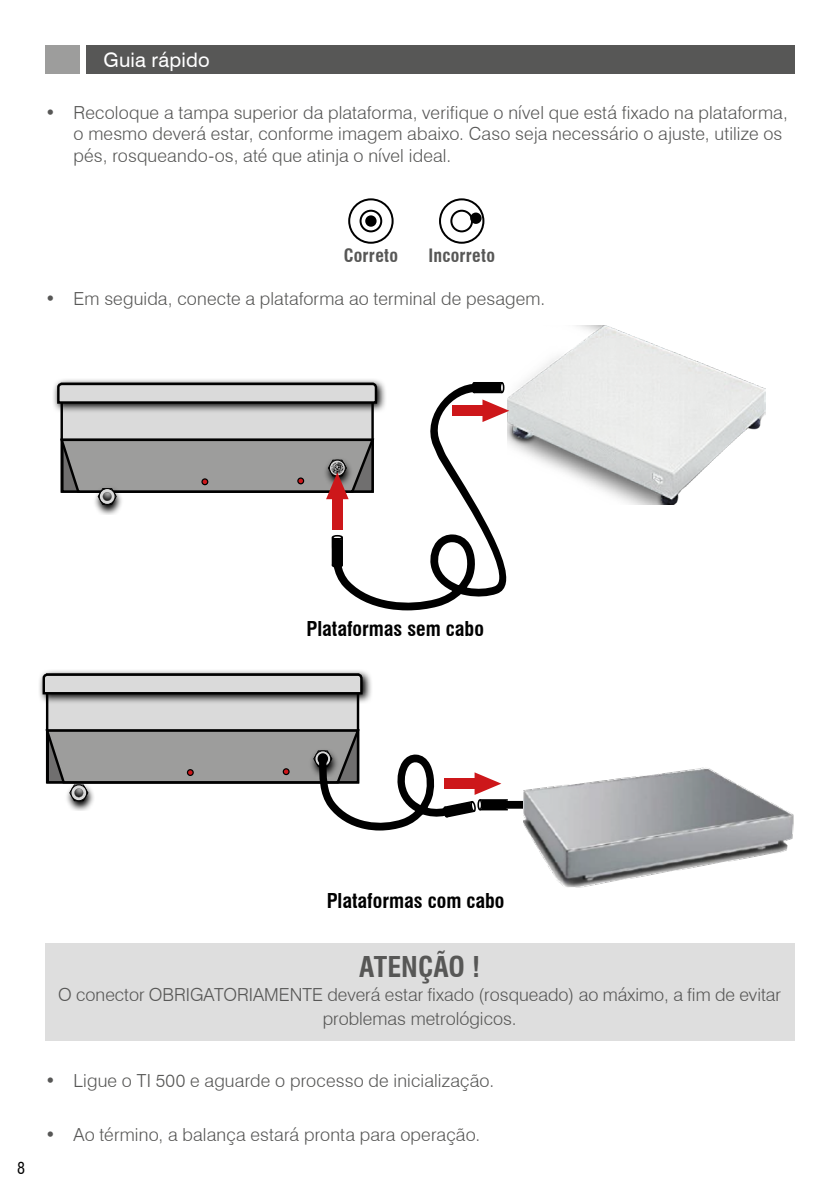
<style>
.page{position:relative;width:840px;height:1191px;background:#fff}
.page>*{position:absolute;margin:0;border:0;box-sizing:border-box;transform-origin:0 0}
.t1{font:700 condensed 28px "Swiss 721 BT";color:#575756}
.t2{font:700 condensed 20px "Swiss 721 BT";color:#000}
.t3{font:20px "Swiss 721 BT";letter-spacing:.01em;color:#fff}
.t4{font:300 18px/21.6px "Swiss 721 BT";letter-spacing:.005em;color:#575756;text-align:center}
.t5{font:700 condensed 18px "Swiss 721 BT";letter-spacing:.015em;color:#575756}
.t6{font:condensed 16px "Swiss 721 BT";color:#000}
</style>
<div class="page">
<div style="left:86px;top:45px;width:708px;height:29px;background:#575756"></div>
<div style="left:45px;top:45px;width:35px;height:29px;background:#9d9d9c"></div>
<img style="left:527px;top:325px;width:238px;height:180px">
<div style="left:62px;top:384px;width:310px;height:107px;background:#dadada"></div>
<svg style="left:53px;top:379px;width:321px;height:34px"></svg>
<svg style="left:56px;top:381px;width:270px;height:24px"></svg>
<svg style="left:95px;top:505px;width:26px;height:10px"></svg>
<svg style="left:326px;top:380px;width:206px;height:231px"></svg>
<div style="left:331px;top:535px;width:12px;height:5px;border:2px solid #000;border-radius:50%"></div>
<div style="left:331px;top:563px;width:12px;height:5px;border:2px solid #000;border-radius:50%"></div>
<hr style="left:331px;top:537px;width:2px;height:28px;background:#000">
<hr style="left:341px;top:537px;width:2px;height:28px;background:#000">
<div style="left:333px;top:540px;width:8px;height:23px;background:#000"></div>
<div style="left:332px;top:498px;width:10px;height:31px;background:#cd171a"></div>
<svg style="left:60px;top:437px;width:316px;height:68px"></svg>
<div style="left:47px;top:674px;width:311px;height:108px;background:#dadada"></div>
<svg style="left:39px;top:670px;width:333px;height:34px"></svg>
<svg style="left:41px;top:672px;width:322px;height:23px"></svg>
<div style="left:489px;top:801px;width:52px;height:7px;background:#000"></div>
<img style="left:523px;top:767px;width:271px;height:120px">
<div style="left:499px;top:382px;width:5px;height:11px;border:2px solid #000;border-radius:50%"></div>
<div style="left:471px;top:382px;width:5px;height:11px;border:2px solid #000;border-radius:50%"></div>
<svg style="left:472px;top:382px;width:29px;height:11px"></svg>
<div style="left:476px;top:383px;width:23px;height:9px;background:#000"></div>
<div style="left:475px;top:383px;width:25px;height:9px;border:2px solid #000"></div>
<div style="left:452px;top:406px;width:31px;height:10px;background:#cd171a"></div>
<svg style="left:482px;top:399px;width:27px;height:23px"></svg>
<svg style="left:45px;top:727px;width:462px;height:104px"></svg>
<div style="left:45px;top:943px;width:748px;height:97px;background:#dedede"></div>
<div style="left:318px;top:754px;width:9px;height:9px;background:#000;border-radius:50%"></div>
<div style="left:317px;top:753px;width:11px;height:11px;border:2px solid #000;border-radius:50%"></div>
<div style="left:348px;top:198px;width:45px;height:46px;border:2px solid #000;border-radius:50%"></div>
<div style="left:359px;top:210px;width:23px;height:22px;border:2px solid #000;border-radius:50%"></div>
<div style="left:366px;top:216px;width:9px;height:10px;background:#000;border-radius:50%"></div>
<div style="left:365px;top:215px;width:11px;height:12px;border:2px solid #000;border-radius:50%"></div>
<div style="left:439px;top:198px;width:45px;height:46px;border:2px solid #000;border-radius:50%"></div>
<div style="left:450px;top:210px;width:23px;height:22px;border:2px solid #000;border-radius:50%"></div>
<div style="left:471px;top:213px;width:9px;height:10px;background:#000;border-radius:50%"></div>
<div style="left:470px;top:212px;width:11px;height:12px;border:2px solid #000;border-radius:50%"></div>
<p class="t3" style="left:103px;top:46px;width:108px">Guia rápido</p>
<p class="t4" style="left:73px;top:101px;width:715px;text-align:left;text-indent:-28px">• Recoloque a tampa superior da plataforma, verifique o nível que está fixado na plataforma, o mesmo deverá estar, conforme imagem abaixo. Caso seja necessário o ajuste, utilize os pés, rosqueando-os, até que atinja o nível ideal.</p>
<p class="t5" style="left:343px;top:244px;width:56px">Correto</p>
<p class="t5" style="left:428px;top:244px;width:68px">Incorreto</p>
<p class="t4" style="left:45px;top:288px;width:501px">• Em seguida, conecte a plataforma ao terminal de pesagem.</p>
<p class="t2" style="left:306px;top:616px;width:179px">Plataformas sem cabo</p>
<p class="t6" style="left:17px;top:1159px;width:9px">8</p>
<p class="t2" style="left:326px;top:889px;width:179px">Plataformas com cabo</p>
<h1 class="t1" style="left:359px;top:949px;width:122px">ATENÇÃO !</h1>
<p class="t4" style="left:58px;top:982px;width:723px;line-height:24px">O conector OBRIGATORIAMENTE deverá estar fixado (rosqueado) ao máximo, a fim de evitar problemas metrológicos.</p>
<p class="t4" style="left:45px;top:1069px;width:450px">• Ligue o TI 500 e aguarde o processo de inicialização.</p>
<p class="t4" style="left:45px;top:1123px;width:436px">• Ao término, a balança estará pronta para operação.</p>
</div>
